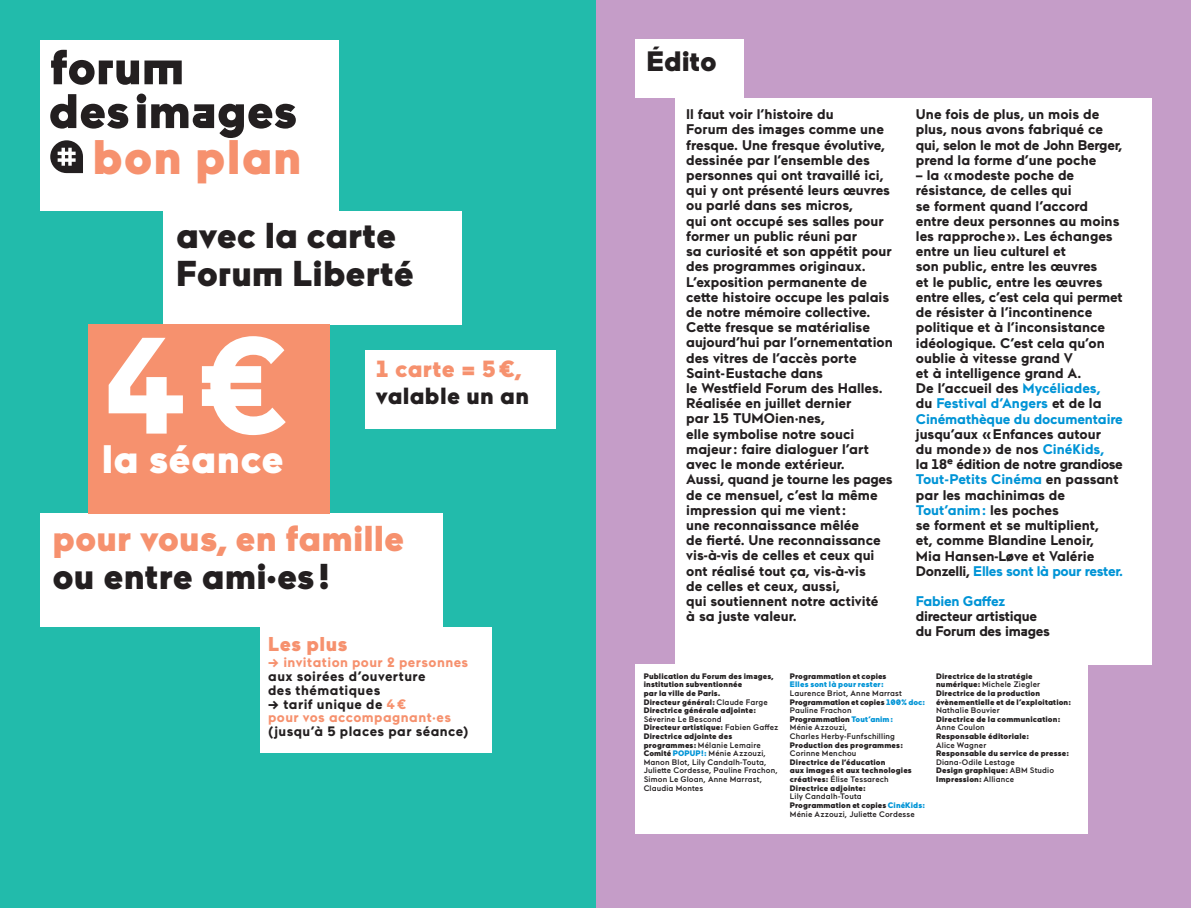
<style>
.page{position:relative;width:1191px;height:908px;background:#fff}
.page>*{position:absolute;margin:0;border:0;box-sizing:border-box;transform-origin:0 0}
.t1{font:700 136.8px "Maax";color:#fff}
.t2{font:900 48.4px "Maax";letter-spacing:.02em;color:#f6916e}
.t3{font:900 39.6px "Maax";letter-spacing:.01em;color:#fff}
.t4{font:900 36px/37.8px "Maax";color:#231f20}
.t5{font:900 36px "Maax";color:#f6916e}
.t6{font:900 28px "Maax";color:#231f20}
.t7{font:900 23.4px "Maax";letter-spacing:.015em;color:#231f20}
.t8{font:900 23.4px "Maax";color:#f6916e}
.t9{font:900 20px "Maax";letter-spacing:.025em;color:#f6916e}
.t10{font:700 14px/15.2px "Maax";color:#231f20}
.t11{font:700 14px/15px "Maax";letter-spacing:-.02em;color:#231f20}
.t12{font:700 14px "Maax";letter-spacing:-.02em;color:#0094d6}
.t13{font:700 13.6px/13.6px "Maax";letter-spacing:.03em;color:#f6916e}
.t14{font:700 13.6px/13.6px "Maax";letter-spacing:.03em;color:#231f20}
.t15{font:500 8px/8.6px "Maax";letter-spacing:.02em;color:#231f20}
.t16{font:900 8px/8.6px "Maax";letter-spacing:.02em;color:#231f20}
.t17{font:900 8px "Maax";letter-spacing:.02em;color:#0094d6}
.s1{color:#231f20}
.s2{color:#0094d6}
.s3{font-weight:500}
.s4{font-weight:900}
.s5{font-weight:900;color:#0094d6}
</style>
<div class="page">
<div style="left:595px;top:0;width:596px;height:907px;background:#c59dc8"></div>
<div style="left:635px;top:40px;width:109px;height:58px;background:#fff"></div>
<div style="left:675px;top:98px;width:476px;height:566px;background:#fff"></div>
<div style="left:635px;top:664px;width:453px;height:169px;background:#fff"></div>
<div style="left:0;top:0;width:595px;height:907px;background:#22bbab"></div>
<div style="left:40px;top:40px;width:299px;height:170px;background:#fff"></div>
<svg style="left:50px;top:94px;width:78px;height:34px"></svg>
<svg style="left:51px;top:50px;width:131px;height:35px"></svg>
<svg style="left:50px;top:140px;width:33px;height:33px"></svg>
<svg style="left:137px;top:93px;width:159px;height:45px"></svg>
<div style="left:163px;top:210px;width:299px;height:114px;background:#fff"></div>
<div style="left:40px;top:513px;width:402px;height:114px;background:#fff"></div>
<div style="left:88px;top:324px;width:242px;height:189px;background:#f6916e"></div>
<div style="left:261px;top:627px;width:231px;height:125px;background:#fff"></div>
<div style="left:366px;top:350px;width:190px;height:79px;background:#fff"></div>
<h2 class="t2" style="left:92px;top:125px;width:211px">bon plan</h2>
<h3 class="t4" style="left:176px;top:215px;width:239px">avec la carte<br>Forum Liberté</h3>
<h1 class="t1" style="left:102px;top:295px;width:189px">4€</h1>
<h3 class="t3" style="left:102px;top:433px;width:183px">la séance</h3>
<h3 class="t8" style="left:376px;top:353px;width:147px">1 carte = 5 €,</h3>
<h3 class="t7" style="left:376px;top:380px;width:155px">valable un an</h3>
<h3 class="t5" style="left:52px;top:515px;width:353px">pour vous, en famille</h3>
<h3 class="t4" style="left:52px;top:555px;width:279px">ou entre ami·es !</h3>
<h3 class="t9" style="left:268px;top:630px;width:81px">Les plus</h3>
<p class="t13" style="left:268px;top:655px;width:201px">→ invitation pour 2 personnes</p>
<p class="t14" style="left:268px;top:668px;width:159px">aux soirées d’ouverture des thématiques</p>
<p class="t13" style="left:268px;top:696px;width:184px"><span class="s1">→ tarif unique de</span> 4 €<br>pour vos accompagnant·es</p>
<p class="t14" style="left:268px;top:723px;width:202px">(jusqu’à 5 places par séance)</p>
<h3 class="t6" style="left:646px;top:42px;width:72px">Édito</h3>
<p class="t10" style="left:686px;top:106px;width:208px">Il faut voir l’histoire du<br>Forum des images comme une fresque. Une fresque évolutive, dessinée par l’ensemble des personnes qui ont travaillé ici, qui y ont présenté leurs œuvres ou parlé dans ses micros,<br>qui ont occupé ses salles pour former un public réuni par<br>sa curiosité et son appétit pour des programmes originaux.<br>L’exposition permanente de cette histoire occupe les palais de notre mémoire collective.<br>Cette fresque se matérialise aujourd’hui par l’ornementation des vitres de l’accès porte<br>Saint-Eustache dans<br>le Westfield Forum des Halles.<br>Réalisée en juillet dernier<br>par 15 TUMOien·nes,<br>elle symbolise notre souci majeur : faire dialoguer l’art avec le monde extérieur.<br>Aussi, quand je tourne les pages de ce mensuel, c’est la même impression qui me vient :<br>une reconnaissance mêlée<br>de fierté. Une reconnaissance vis-à-vis de celles et ceux qui ont réalisé tout ça, vis-à-vis<br>de celles et ceux, aussi,<br>qui soutiennent notre activité<br>à sa juste valeur.</p>
<p class="t10" style="left:916px;top:106px;width:208px">Une fois de plus, un mois de plus, nous avons fabriqué ce qui, selon le mot de John Berger, prend la forme d’une poche</p>
<p class="t10" style="left:916px;top:167px;width:208px">– la « modeste poche de résistance, de celles qui<br>se forment quand l’accord entre deux personnes au moins les rapproche ». Les échanges entre un lieu culturel et<br>son public, entre les œuvres<br>et le public, entre les œuvres entre elles, c’est cela qui permet de résister à l’incontinence politique et à l’inconsistance idéologique. C’est cela qu’on oublie à vitesse grand V<br>et à intelligence grand A.<br>De l’accueil des <span class="s2">Mycéliades,<br></span>du <span class="s2">Festival d’Angers</span> et de la<br><span class="s2">Cinémathèque du documentaire</span></p>
<p class="t10" style="left:916px;top:425px;width:208px">jusqu’aux «Enfances autour<br>du monde» de nos <span class="s2">CinéKids,<br></span>la 18e édition de notre grandiose<br><span class="s2">Tout-Petits Cinéma</span> en passant par les machinimas de<br><span class="s2">Tout’anim :</span> les poches<br>se forment et se multiplient,<br>et, comme Blandine Lenoir,<br>Mia Hansen-Løve et Valérie<br>Donzelli, <span class="s2">Elles sont là pour rester.</span></p>
<p class="t12" style="left:916px;top:591px;width:91px">Fabien Gaffez</p>
<p class="t11" style="left:916px;top:607px;width:136px">directeur artistique du Forum des images</p>
<p class="t16" style="left:643px;top:671px;width:131px">Publication du Forum des images, institution subventionnée<br>par la ville de Paris.<br>Directeur général : <span class="s3">Claude Farge<br></span>Directrice générale adjointe :</p>
<p class="t15" style="left:643px;top:714px;width:136px">Séverine Le Bescond<br><span class="s4">Directeur artistique :</span> Fabien Gaffez<br><span class="s4">Directrice adjointe des programmes :</span> Mélanie Lemaire<br><span class="s4">Comité</span> <span class="s5">POPUP ! :</span> Ménie Azzouzi,<br>Manon Blot, Lily Candalh-Touta,<br>Juliette Cordesse, Pauline Frachon,<br>Simon Le Gloan, Anne Marrast,<br>Claudia Montes</p>
<p class="t16" style="left:790px;top:671px;width:98px">Programmation et copies</p>
<p class="t17" style="left:790px;top:679px;width:95px">Elles sont là pour rester :</p>
<p class="t15" style="left:790px;top:688px;width:136px">Laurence Briot, Anne Marrast<br><span class="s4">Programmation et copies</span> <span class="s5">100 % doc :<br></span>Pauline Frachon<br><span class="s4">Programmation</span> <span class="s5">Tout’anim :<br></span>Ménie Azzouzi,<br>Charles Herby-Funfschilling</p>
<p class="t16" style="left:790px;top:739px;width:114px">Production des programmes :</p>
<p class="t15" style="left:790px;top:748px;width:68px">Corinne Menchou</p>
<p class="t16" style="left:790px;top:757px;width:123px">Directrice de l’éducation<br>aux images et aux technologies créatives : <span class="s3">Élise Tessarech<br></span>Directrice adjointe :</p>
<p class="t15" style="left:790px;top:791px;width:136px">Lily Candalh-Touta<br><span class="s4">Programmation et copies</span> <span class="s5">CinéKids :<br></span>Ménie Azzouzi, Juliette Cordesse</p>
<p class="t16" style="left:936px;top:671px;width:136px">Directrice de la stratégie numérique : <span class="s3">Michele Ziegler<br></span>Directrice de la production évènementielle et de l’exploitation :</p>
<p class="t15" style="left:936px;top:705px;width:65px">Nathalie Bouvier</p>
<p class="t16" style="left:936px;top:714px;width:126px">Directrice de la communication :</p>
<p class="t15" style="left:936px;top:722px;width:50px">Anne Coulon</p>
<p class="t16" style="left:936px;top:731px;width:94px">Responsable éditoriale :</p>
<p class="t15" style="left:936px;top:739px;width:52px">Alice Wagner</p>
<p class="t16" style="left:936px;top:748px;width:134px">Responsable du service de presse :</p>
<p class="t15" style="left:936px;top:757px;width:120px">Diana-Odile Lestage<br><span class="s4">Design graphique :</span> ABM Studio<br><span class="s4">Impression :</span> Alliance</p>
</div>
